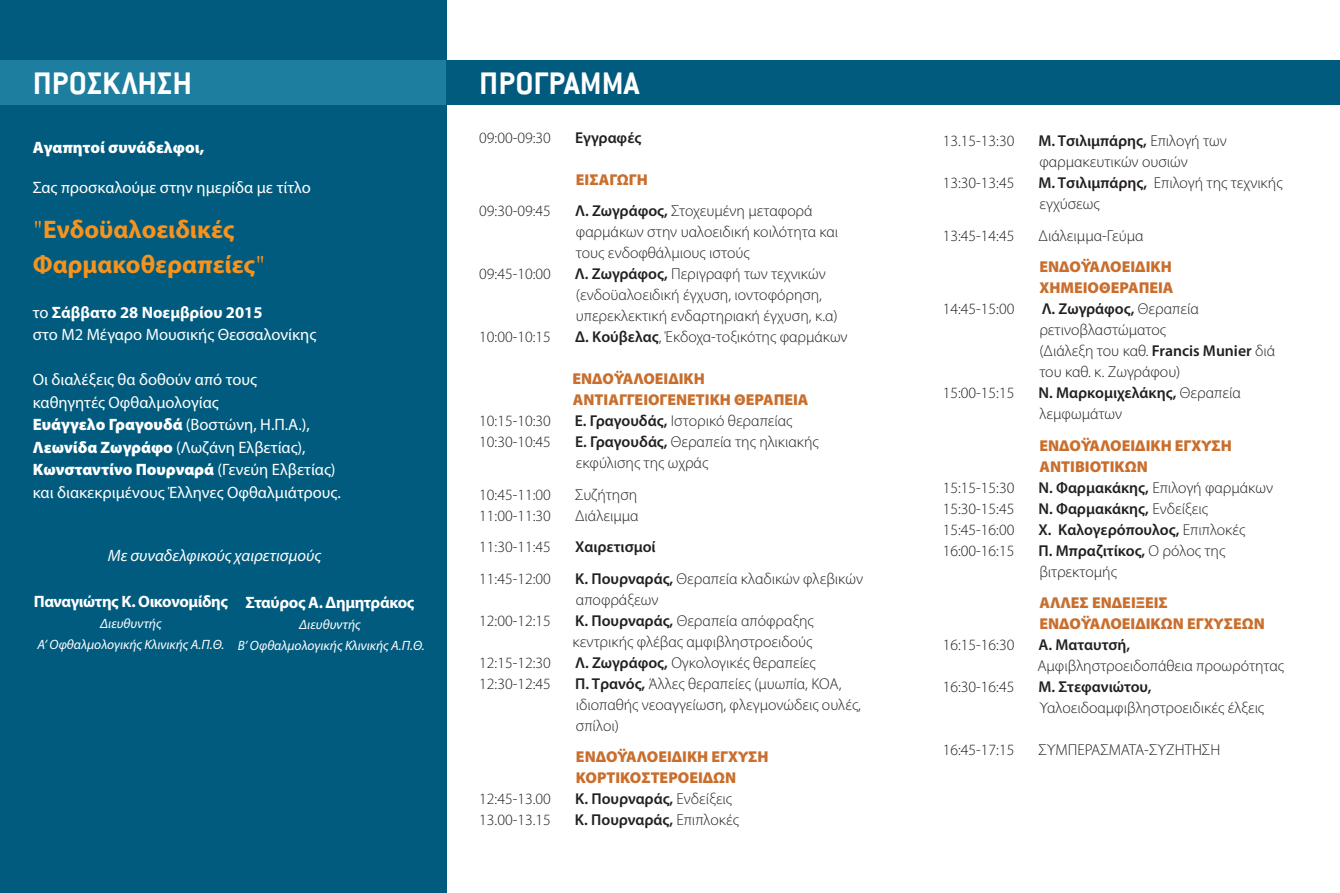
<style>
.page{position:relative;width:1340px;height:893px;background:#fff}
.page>*{position:absolute;margin:0;border:0;box-sizing:border-box;transform-origin:0 0}
.t1{font:700 34.5px "Conduit ITC Hel";color:#fff}
.t2{font:700 25.5px "Myriad Pro";color:#f7931d}
.t3{font:16.5px "Myriad Pro";color:#fff}
.t4{font:900 16.5px/22.5px "Myriad Pro";color:#fff}
.t5{font:700 16.5px "Myriad Pro";letter-spacing:-.02em;color:#fff}
.t6{font:italic 16.5px "Myriad Pro";color:#fff}
.t7{font:700 16.5px "Myriad Pro";color:#fff}
.t8{font:300 15.75px "Myriad Pro";color:#231f20}
.t9{font:600 15.75px "Myriad Pro";color:#231f20}
.t10{font:900 15.75px "Myriad Pro";color:#c96e2d}
.t11{font:italic 13.5px "Myriad Pro";color:#fff}
.s1{font-family:"Times";font-weight:400}
.s2{font-weight:400}
.s3{font-weight:900}
.s4{font-weight:600}
.s5{font-weight:300}
</style>
<div class="page">
<div style="left:0;top:0;width:446px;height:893px;background:#005b7e"></div>
<div style="left:0;top:60px;width:446px;height:44px;background:#1e7e9f"></div>
<div style="left:446px;top:60px;width:893px;height:44px;background:#005b7e"></div>
<p class="t1" style="left:33px;top:65px;width:161px">ΠΡΟΣΚΛΗΣΗ</p>
<p class="t4" style="left:33px;top:135px;width:173px">Αγαπητοί συνάδελφοι,</p>
<p class="t3" style="left:33px;top:177px;width:279px">Σας προσκαλούμε στην ημερίδα με τίτλο</p>
<p class="t2" style="left:33px;top:213px;width:203px"><span class="s1">"</span>Ενδοϋαλοειδικές</p>
<p class="t2" style="left:33px;top:247px;width:234px">Φαρμακοθεραπείες<span class="s1">"</span></p>
<p class="t7" style="left:33px;top:301px;width:231px"><span class="s2">το</span> Σάββατο 28 Νοεμβρίου 2015</p>
<p class="t3" style="left:33px;top:324px;width:285px">στο Μ2 Μέγαρο Μουσικής Θεσσαλονίκης</p>
<p class="t3" style="left:33px;top:369px;width:226px">Οι διαλέξεις θα δοθούν από τους</p>
<p class="t3" style="left:33px;top:392px;width:187px">καθηγητές Οφθαλμολογίας</p>
<p class="t3" style="left:33px;top:414px;width:279px"><span class="s3">Ευάγγελο Γραγουδά</span> (Βοστώνη, H.Π.Α.),</p>
<p class="t4" style="left:33px;top:435px;width:304px">Λεωνίδα Ζωγράφο <span class="s2">(Λωζάνη Ελβετίας),<br></span>Κωνσταντίνο Πουρναρά <span class="s2">(Γενεύη Ελβετίας)</span></p>
<p class="t3" style="left:33px;top:482px;width:310px">και διακεκριμένους Έλληνες Οφθαλμιάτρους.</p>
<p class="t6" style="left:108px;top:545px;width:215px">Με συναδελφικούς χαιρετισμούς</p>
<p class="t5" style="left:34px;top:590px;width:196px">Παναγιώτης Κ. Οικονομίδης</p>
<p class="t11" style="left:100px;top:615px;width:63px">Διευθυντής</p>
<p class="t11" style="left:38px;top:636px;width:188px">Α’ Οφθαλμολογικής Κλινικής Α.Π.Θ.</p>
<p class="t5" style="left:245px;top:592px;width:170px">Σταύρος Α. Δημητράκος</p>
<p class="t11" style="left:299px;top:616px;width:63px">Διευθυντής</p>
<p class="t11" style="left:238px;top:637px;width:188px">Β’ Οφθαλμολογικής Κλινικής Α.Π.Θ.</p>
<p class="t1" style="left:479px;top:65px;width:161px">ΠΡΟΓΡΑΜΜΑ</p>
<p class="t8" style="left:479px;top:128px;width:73px">09:00-09:30</p>
<p class="t9" style="left:575px;top:127px;width:68px">Εγγραφές</p>
<p class="t10" style="left:576px;top:169px;width:73px">ΕΙΣΑΓΩΓΗ</p>
<p class="t8" style="left:479px;top:201px;width:73px">09:30-09:45</p>
<p class="t8" style="left:575px;top:201px;width:239px"><span class="s4">Λ. Ζωγράφος,</span> Στοχευμένη μεταφορά</p>
<p class="t8" style="left:576px;top:222px;width:264px">φαρμάκων στην υαλοειδική κοιλότητα και</p>
<p class="t8" style="left:576px;top:243px;width:175px">τους ενδοφθάλμιους ιστούς</p>
<p class="t8" style="left:479px;top:264px;width:73px">09:45-10:00</p>
<p class="t8" style="left:575px;top:264px;width:252px"><span class="s4">Λ. Ζωγράφος,</span> Περιγραφή των τεχνικών</p>
<p class="t8" style="left:576px;top:285px;width:248px">(ενδοϋαλοειδική έγχυση, ιοντοφόρηση,</p>
<p class="t8" style="left:576px;top:306px;width:263px">υπερεκλεκτική ενδαρτηριακή έγχυση, κ.α)</p>
<p class="t8" style="left:479px;top:327px;width:73px">10:00-10:15</p>
<p class="t8" style="left:575px;top:327px;width:274px"><span class="s4">Δ. Κούβελας</span>, Έκδοχα-τοξικότης φαρμάκων</p>
<p class="t10" style="left:572px;top:368px;width:134px">ΕΝΔΟΫΑΛΟΕΙΔΙΚΗ</p>
<p class="t10" style="left:573px;top:389px;width:237px">ΑΝΤΙΑΓΓΕΙΟΓΕΝΕΤΙΚΗ ΘΕΡΑΠΕΙΑ</p>
<p class="t8" style="left:479px;top:411px;width:73px">10:15-10:30</p>
<p class="t8" style="left:575px;top:411px;width:219px"><span class="s4">E. Γραγουδάς,</span> Ιστορικό θεραπείας</p>
<p class="t8" style="left:479px;top:432px;width:73px">10:30-10:45</p>
<p class="t8" style="left:575px;top:432px;width:245px"><span class="s4">Ε. Γραγουδάς,</span> Θεραπεία της ηλικιακής</p>
<p class="t8" style="left:576px;top:453px;width:134px">εκφύλισης της ωχράς</p>
<p class="t8" style="left:479px;top:485px;width:73px">10:45-11:00</p>
<p class="t8" style="left:575px;top:485px;width:64px">Συζήτηση</p>
<p class="t8" style="left:479px;top:506px;width:73px">11:00-11:30</p>
<p class="t8" style="left:575px;top:506px;width:65px">Διάλειμμα</p>
<p class="t8" style="left:479px;top:537px;width:73px">11:30-11:45</p>
<p class="t9" style="left:575px;top:537px;width:82px">Χαιρετισμοί</p>
<p class="t8" style="left:479px;top:569px;width:73px">11:45-12:00</p>
<p class="t8" style="left:575px;top:569px;width:289px"><span class="s4">Κ. Πουρναράς,</span> Θεραπεία κλαδικών φλεβικών</p>
<p class="t8" style="left:576px;top:590px;width:84px">αποφράξεων</p>
<p class="t8" style="left:479px;top:611px;width:73px">12:00-12:15</p>
<p class="t8" style="left:575px;top:611px;width:240px"><span class="s4">Κ. Πουρναράς,</span> Θεραπεία απόφραξης</p>
<p class="t8" style="left:572px;top:632px;width:241px">κεντρικής φλέβας αμφιβληστροειδούς</p>
<p class="t8" style="left:479px;top:653px;width:73px">12:15-12:30</p>
<p class="t8" style="left:575px;top:653px;width:242px"><span class="s4">Λ. Ζωγράφος,</span> Ογκολογικές θεραπείες</p>
<p class="t8" style="left:479px;top:674px;width:73px">12:30-12:45</p>
<p class="t8" style="left:575px;top:674px;width:268px"><span class="s4">Π. Τρανός,</span> Άλλες θεραπείες (μυωπία, ΚΟΑ,</p>
<p class="t8" style="left:576px;top:695px;width:286px">ιδιοπαθής νεοαγγείωση, φλεγμονώδεις ουλές,</p>
<p class="t8" style="left:576px;top:716px;width:44px">σπίλοι)</p>
<p class="t10" style="left:576px;top:746px;width:194px">ΕΝΔΟΫΑΛΟΕΙΔΙΚΗ ΕΓΧΥΣΗ</p>
<p class="t10" style="left:576px;top:767px;width:162px">ΚΟΡΤΙΚΟΣΤΕΡΟΕΙΔΩΝ</p>
<p class="t8" style="left:479px;top:789px;width:73px">12:45-13.00</p>
<p class="t9" style="left:575px;top:789px;width:158px">K. Πουρναράς, <span class="s5">Ενδείξεις</span></p>
<p class="t8" style="left:479px;top:810px;width:73px">13.00-13.15</p>
<p class="t9" style="left:575px;top:810px;width:165px">K. Πουρναράς, <span class="s5">Επιπλοκές</span></p>
<p class="t8" style="left:942px;top:131px;width:73px">13.15-13:30</p>
<p class="t9" style="left:1038px;top:131px;width:190px">Μ. Τσιλιμπάρης, <span class="s5">Επιλογή των</span></p>
<p class="t8" style="left:1039px;top:152px;width:150px">φαρμακευτικών ουσιών</p>
<p class="t8" style="left:942px;top:173px;width:73px">13:30-13:45</p>
<p class="t8" style="left:1038px;top:173px;width:245px"><span class="s4">Μ. Tσιλιμπάρης,</span> Επιλογή της τεχνικής</p>
<p class="t8" style="left:1039px;top:194px;width:62px">εγχύσεως</p>
<p class="t8" style="left:942px;top:226px;width:73px">13:45-14:45</p>
<p class="t8" style="left:1038px;top:226px;width:107px">Διάλειμμα-Γεύμα</p>
<p class="t10" style="left:1039px;top:256px;width:134px">ΕΝΔΟΫΑΛΟΕΙΔΙΚΗ</p>
<p class="t10" style="left:1039px;top:277px;width:136px">ΧΗΜΕΙΟΘΕΡΑΠΕΙΑ</p>
<p class="t8" style="left:942px;top:299px;width:73px">14:45-15:00</p>
<p class="t9" style="left:1041px;top:299px;width:159px">Λ. Ζωγράφος, <span class="s5">Θεραπεία</span></p>
<p class="t8" style="left:1039px;top:320px;width:128px">ρετινοβλαστώματος</p>
<p class="t8" style="left:1039px;top:341px;width:237px">(Διάλεξη του καθ. <span class="s4">Francis Munier</span> διά</p>
<p class="t8" style="left:1039px;top:362px;width:142px">του καθ. κ. Ζωγράφου)</p>
<p class="t8" style="left:942px;top:383px;width:73px">15:00-15:15</p>
<p class="t9" style="left:1038px;top:383px;width:204px">Ν. Μαρκομιχελάκης, <span class="s5">Θεραπεία</span></p>
<p class="t8" style="left:1039px;top:404px;width:84px">λεμφωμάτων</p>
<p class="t10" style="left:1039px;top:435px;width:194px">ΕΝΔΟΫΑΛΟΕΙΔΙΚΗ ΕΓΧΥΣΗ</p>
<p class="t10" style="left:1039px;top:456px;width:110px">ΑΝΤΙΒΙΟΤΙΚΩΝ</p>
<p class="t8" style="left:942px;top:478px;width:73px">15:15-15:30</p>
<p class="t8" style="left:1038px;top:478px;width:236px"><span class="s4">Ν. Φαρμακάκης,</span> Επιλογή φαρμάκων</p>
<p class="t8" style="left:942px;top:499px;width:73px">15:30-15:45</p>
<p class="t9" style="left:1038px;top:498px;width:171px">Ν. Φαρμακάκης, <span class="s5">Ενδείξεις</span></p>
<p class="t8" style="left:942px;top:520px;width:73px">15:45-16:00</p>
<p class="t9" style="left:1038px;top:519px;width:208px">Χ. Καλογερόπουλος, <span class="s5">Επιπλοκές</span></p>
<p class="t8" style="left:942px;top:541px;width:73px">16:00-16:15</p>
<p class="t9" style="left:1038px;top:540px;width:188px">Π. Μπραζιτίκος, <span class="s5">Ο ρόλος της</span></p>
<p class="t8" style="left:1039px;top:562px;width:79px">βιτρεκτομής</p>
<p class="t10" style="left:1039px;top:592px;width:130px">ΑΛΛΕΣ ΕΝΔΕΙΞΕΙΣ</p>
<p class="t10" style="left:1039px;top:613px;width:227px">ΕΝΔΟΫΑΛΟΕΙΔΙΚΩΝ ΕΓΧΥΣΕΩΝ</p>
<p class="t8" style="left:942px;top:635px;width:73px">16:15-16:30</p>
<p class="t9" style="left:1038px;top:635px;width:93px">Α. Ματαυτσή,</p>
<p class="t8" style="left:1037px;top:656px;width:248px">Αμφιβληστροειδοπάθεια προωρότητας</p>
<p class="t8" style="left:942px;top:677px;width:73px">16:30-16:45</p>
<p class="t9" style="left:1038px;top:677px;width:114px">Μ. Στεφανιώτου,</p>
<p class="t8" style="left:1039px;top:698px;width:226px">Υαλοειδοαμφιβληστροειδικές έλξεις</p>
<p class="t8" style="left:942px;top:740px;width:73px">16:45-17:15</p>
<p class="t8" style="left:1038px;top:740px;width:183px">ΣΥΜΠΕΡΑΣΜΑΤΑ-ΣΥΖΗΤΗΣΗ</p>
</div>
